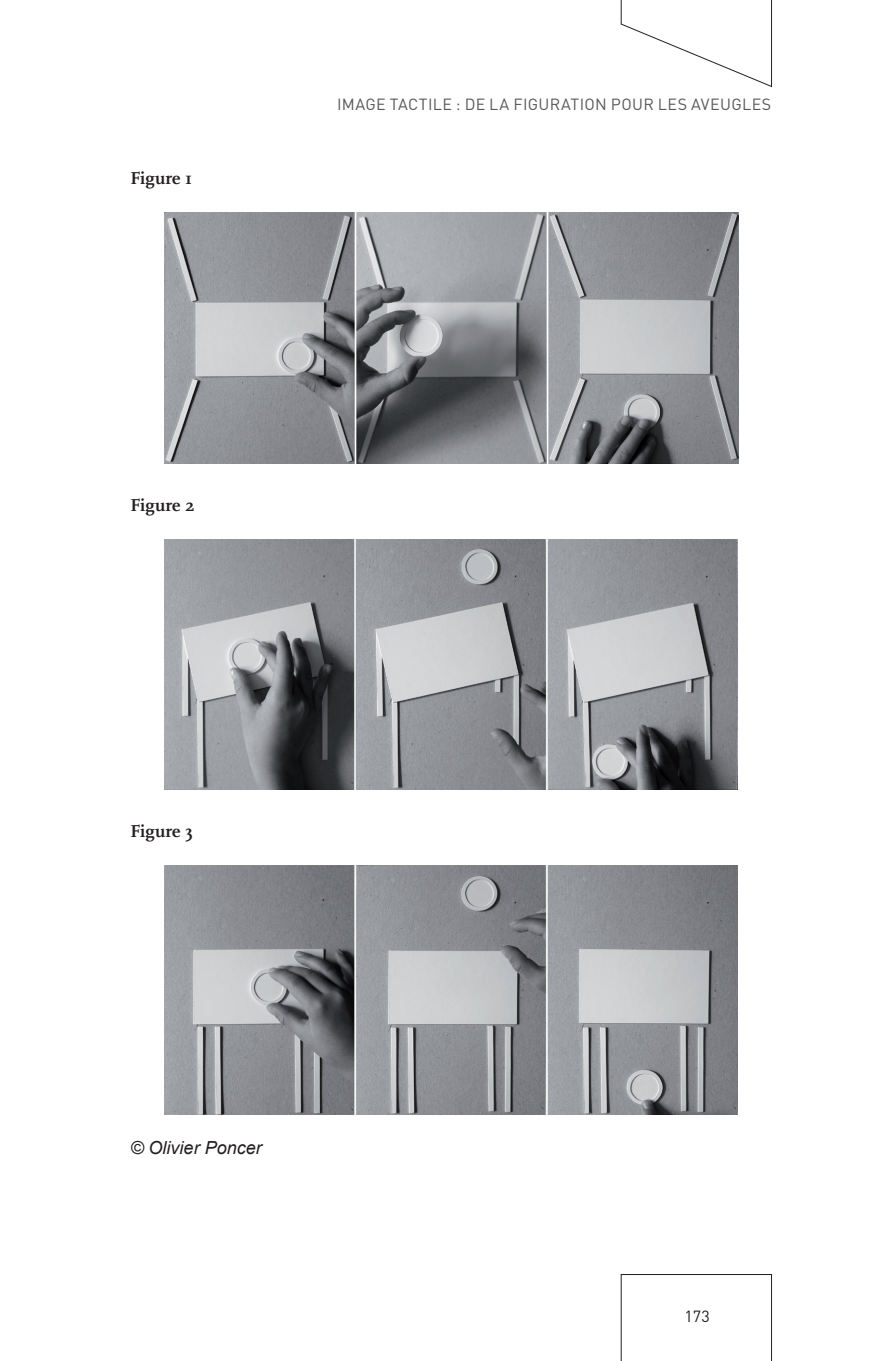
<style>
.page{position:relative;width:885px;height:1361px;background:#fff}
.page>*{position:absolute;margin:0;border:0;box-sizing:border-box;transform-origin:0 0}
.t1{font:700 18px "Scala";letter-spacing:.01em;color:#231f20}
.t2{font:italic 18px "Arial";color:#231f20}
.t3{font:16px "DIN";letter-spacing:.02em;color:#57585a}
.t4{font:16px "DIN";color:#231f20}
</style>
<div class="page">
<svg style="left:621px;top:1274px;width:150px;height:87px"></svg>
<svg style="left:620px;top:0;width:152px;height:87px"></svg>
<img style="left:165px;top:213px;width:573px;height:250px">
<img style="left:164px;top:539px;width:573px;height:250px">
<img style="left:164px;top:865px;width:573px;height:249px">
<p class="t1" style="left:130px;top:168px;width:63px">Figure 1</p>
<p class="t3" style="left:337px;top:94px;width:436px">IMAGE TACTILE : DE LA FIGURATION POUR LES AVEUGLES</p>
<p class="t1" style="left:130px;top:495px;width:66px">Figure 2</p>
<p class="t1" style="left:130px;top:821px;width:64px">Figure 3</p>
<p class="t2" style="left:130px;top:1136px;width:133px">© Olivier Poncer</p>
<p class="t4" style="left:684px;top:1305px;width:27px">173</p>
</div>
